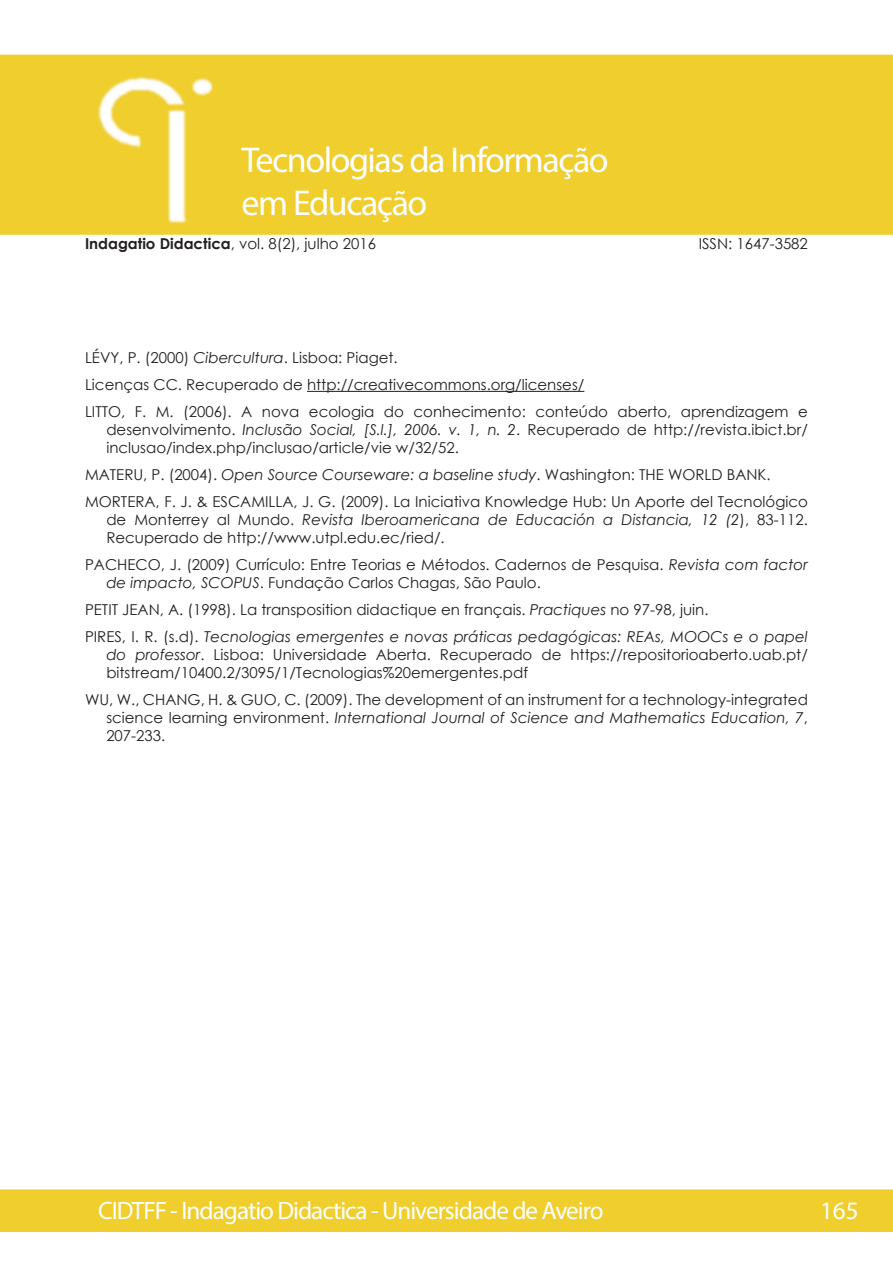
<style>
.page{position:relative;width:893px;height:1263px;background:#fff}
.page>*{position:absolute;margin:0;border:0;box-sizing:border-box;transform-origin:0 0}
.t1{font:36px/43.2px "Myriad Pro";letter-spacing:-.04em;color:#fff}
.t2{font:25.2px "Myriad Pro";letter-spacing:-.04em;color:#fff}
.t3{font:15px/18px "Century Gothic";color:#231f20}
.s1{font-weight:700}
.s2{font-style:italic}
</style>
<div class="page">
<div style="left:0;top:1189px;width:893px;height:43px;background:#efce2e;border:2px solid #efce2e"></div>
<div style="left:0;top:55px;width:893px;height:180px;background:#efce2e"></div>
<img style="left:91px;top:77px;width:125px;height:146px">
<hr style="left:307px;top:391px;width:277px;height:1px;background:#231f20">
<h1 class="t1" style="left:242px;top:138px;width:369px">Tecnologias da Informação em Educação</h1>
<p class="t3" style="left:85px;top:234px;width:293px"><span class="s1">Indagatio Didactica</span>, vol. 8(2), julho 2016</p>
<p class="t3" style="left:699px;top:234px;width:111px">ISSN: 1647-3582</p>
<p class="t3" style="left:85px;top:344px;width:724px;line-height:27px">LÉVY, P. (2000) <span class="s2">Cibercultura</span>. Lisboa: Piaget.<br>Licenças CC. Recuperado de http://creativecommons.org/licenses/<br>LITTO, F. M. (2006). A nova ecologia do conhecimento: conteúdo aberto, aprendizagem e</p>
<p class="t3" style="left:106px;top:420px;width:703px">desenvolvimento. <span class="s2">Inclusão Social, [S.l.], 2006. v. 1, n. 2</span>. Recuperado de http://revista.ibict.br/ inclusao/index.php/inclusao/article/vie w/32/52.</p>
<p class="t3" style="left:85px;top:461px;width:724px;line-height:27px">MATERU, P. (2004). <span class="s2">Open Source Courseware: a baseline study</span>. Washington: THE WORLD BANK.<br>MORTERA, F. J. &amp; ESCAMILLA, J. G. (2009). La Iniciativa Knowledge Hub: Un Aporte del Tecnológico</p>
<p class="t3" style="left:106px;top:510px;width:703px">de Monterrey al Mundo. <span class="s2">Revista Iberoamericana de Educación a Distancia, 12 (2</span>), 83-112.<br>Recuperado de http://www.utpl.edu.ec/ried/.</p>
<p class="t3" style="left:106px;top:555px;width:703px;text-indent:-21px">PACHECO, J. (2009) Currículo: Entre Teorias e Métodos. Cadernos de Pesquisa. <span class="s2">Revista com factor de impacto, SCOPUS</span>. Fundação Carlos Chagas, São Paulo.</p>
<p class="t3" style="left:85px;top:596px;width:724px;line-height:27px">PETIT JEAN, A. (1998). La transposition didactique en français. <span class="s2">Practiques</span> no 97-98, juin.<br>PIRES, I. R. (s.d). <span class="s2">Tecnologias emergentes e novas práticas pedagógicas: REAs, MOOCs e o papel</span></p>
<p class="t3" style="left:106px;top:645px;width:703px"><span class="s2">do professor</span>. Lisboa: Universidade Aberta. Recuperado de https://repositorioaberto.uab.pt/ bitstream/10400.2/3095/1/Tecnologias%20emergentes.pdf</p>
<p class="t3" style="left:106px;top:690px;width:703px;text-align:justify;text-indent:-21px">WU, W., CHANG, H. &amp; GUO, C. (2009). The development of an instrument for a technology-integrated science learning environment. <span class="s2">International Journal of Science and Mathematics Education, 7</span>, 207-233.</p>
<h2 class="t2" style="left:98px;top:1194px;width:507px">CIDTFF - Indagatio Didactica - Universidade de Aveiro</h2>
<h2 class="t2" style="left:820px;top:1194px;width:40px">165</h2>
</div>
